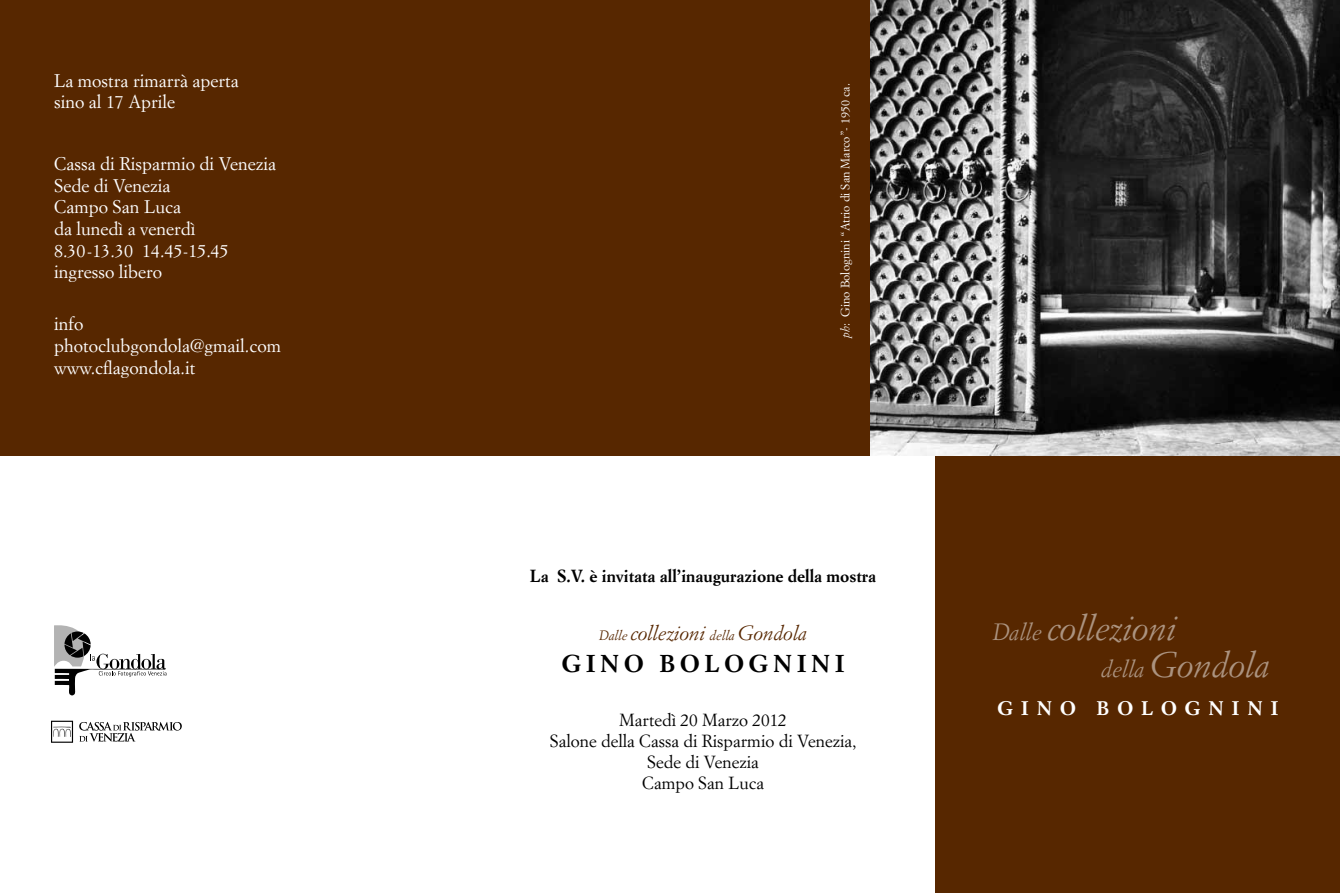
<style>
.page{position:relative;width:1340px;height:893px;background:#fff}
.page>*{position:absolute;margin:0;border:0;box-sizing:border-box;transform-origin:0 0}
.t1{font:italic 34.8px/37px "Simoncini Garamond";letter-spacing:-.01em;color:#ab9380}
.t2{font:700 24px "Simoncini Garamond";letter-spacing:.2em;color:#000}
.t3{font:italic 20.1px "Simoncini Garamond";letter-spacing:-.01em;color:#572700}
.t4{font:700 19.35px "Simoncini Garamond";letter-spacing:.41em;color:#fff}
.t5{font:18px/21.6px "Simoncini Garamond";color:#fff}
.t6{font:17.25px/20.7px "Simoncini Garamond";color:#000;text-align:center}
.t7{font:700 17.25px "Simoncini Garamond";color:#000}
.t8{font:12px "Simoncini Garamond";color:#fff}
.s1{font-style:italic}
.s2{font-size:13.35px}
.s3{font-size:23.25px}
</style>
<div class="page">
<div style="left:935px;top:438px;width:404px;height:455px;background:#572700"></div>
<svg style="left:51px;top:721px;width:22px;height:22px"></svg>
<svg style="left:79px;top:722px;width:103px;height:20px"></svg>
<svg style="left:54px;top:625px;width:112px;height:70px"></svg>
<div style="left:0;top:0;width:878px;height:455px;background:#572700"></div>
<img style="left:870px;top:0;width:469px;height:455px">
<p class="t5" style="left:54px;top:69px;width:186px">La mostra rimarrà aperta sino al 17 Aprile</p>
<p class="t5" style="left:54px;top:153px;width:224px">Cassa di Risparmio di Venezia<br>Sede di Venezia<br>Campo San Luca<br>da lunedì a venerdì<br>8.30-13.30 14.45-15.45 ingresso libero</p>
<p class="t5" style="left:54px;top:313px;width:229px">info photoclubgondola@gmail.com www.cflagondola.it</p>
<p class="t8" style="left:838px;top:338px;width:256px;rotate:-90deg"><span class="s1">ph</span>: Gino Bolognini “Atrio di San Marco”- 1950 ca.</p>
<p class="t7" style="left:530px;top:565px;width:348px">La S.V. è invitata all’inaugurazione della mostra</p>
<p class="t3" style="left:599px;top:621px;width:209px"><span class="s2">Dalle</span> collezioni <span class="s2">della</span> Gondola</p>
<h2 class="t2" style="left:561px;top:648px;width:284px">GINO BOLOGNINI</h2>
<p class="t6" style="left:549px;top:710px;width:308px">Martedì 20 Marzo 2012<br>Salone della Cassa di Risparmio di Venezia,<br>Sede di Venezia<br>Campo San Luca</p>
<h1 class="t1" style="left:1100px;top:609px;width:170px;text-indent:-108px"><span class="s3">Dalle</span> collezioni<br><span class="s3">della</span> Gondola</h1>
<p class="t4" style="left:997px;top:696px;width:282px">GINO BOLOGNINI</p>
</div>
